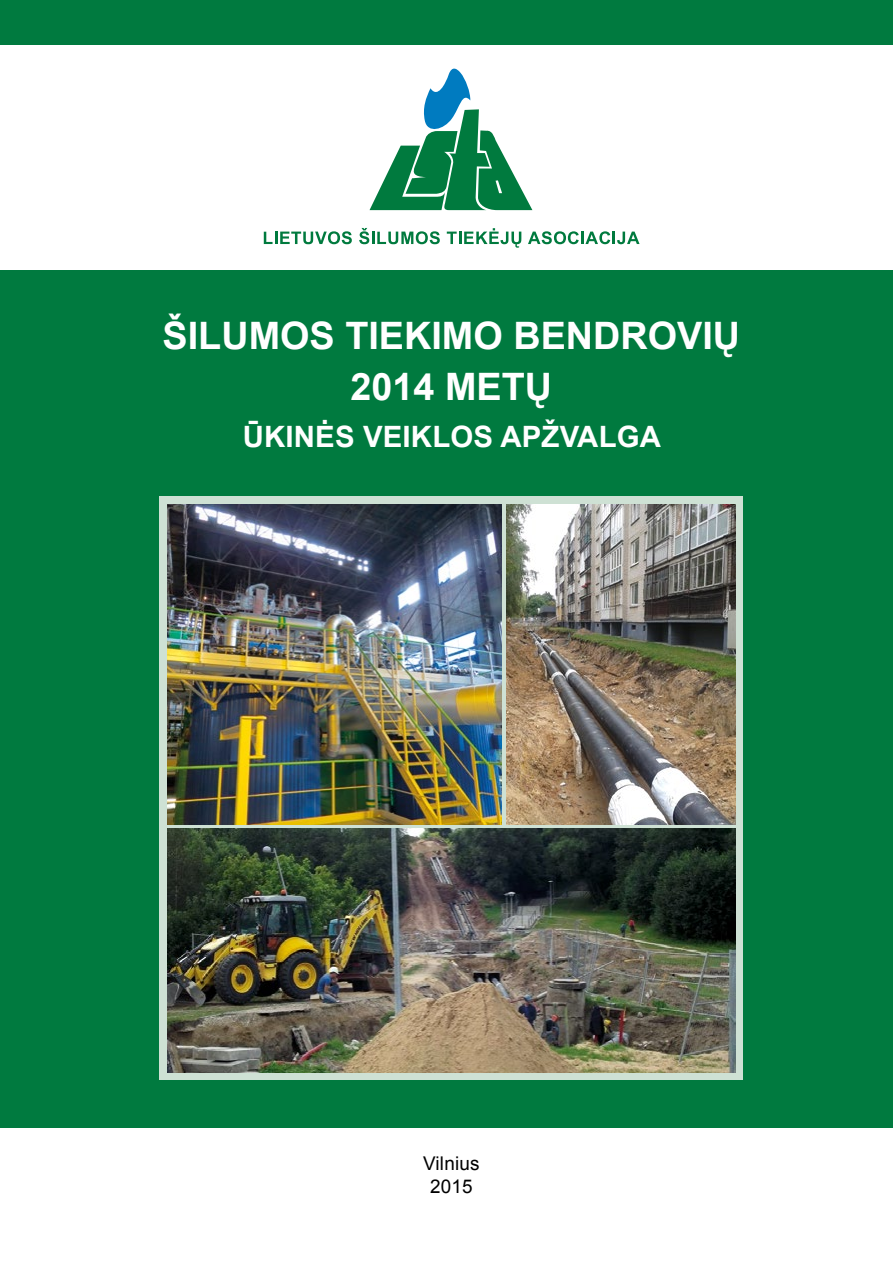
<style>
.page{position:relative;width:893px;height:1263px;background:#fff}
.page>*{position:absolute;margin:0;border:0;box-sizing:border-box;transform-origin:0 0}
.t1{font:700 37.8px/51.3px "Arial";color:#fff;text-align:center}
.t2{font:700 29.4px "Arial";letter-spacing:.005em;color:#fff}
.t3{font:18.9px/22.6px "Arial";letter-spacing:.01em;color:#000;text-align:center}
</style>
<div class="page">
<div style="left:0;top:270px;width:893px;height:858px;background:#007a3f"></div>
<div style="left:0;top:0;width:893px;height:44px;background:#007a3f"></div>
<div style="left:160px;top:497px;width:583px;height:583px;background:#cee1d4"></div>
<svg style="left:264px;top:231px;width:88px;height:13px"></svg>
<svg style="left:359px;top:228px;width:81px;height:16px"></svg>
<svg style="left:447px;top:228px;width:74px;height:20px"></svg>
<svg style="left:528px;top:231px;width:111px;height:13px"></svg>
<svg style="left:370px;top:68px;width:162px;height:142px"></svg>
<img style="left:167px;top:504px;width:334px;height:320px">
<img style="left:167px;top:829px;width:568px;height:243px">
<img style="left:506px;top:504px;width:229px;height:320px">
<p class="t1" style="left:163px;top:311px;width:579px">ŠILUMOS TIEKIMO BENDROVIŲ<br>2014 METŲ</p>
<p class="t2" style="left:243px;top:417px;width:420px">ŪKINĖS VEIKLOS APŽVALGA</p>
<p class="t3" style="left:423px;top:1153px;width:58px">Vilnius<br>2015</p>
</div>
